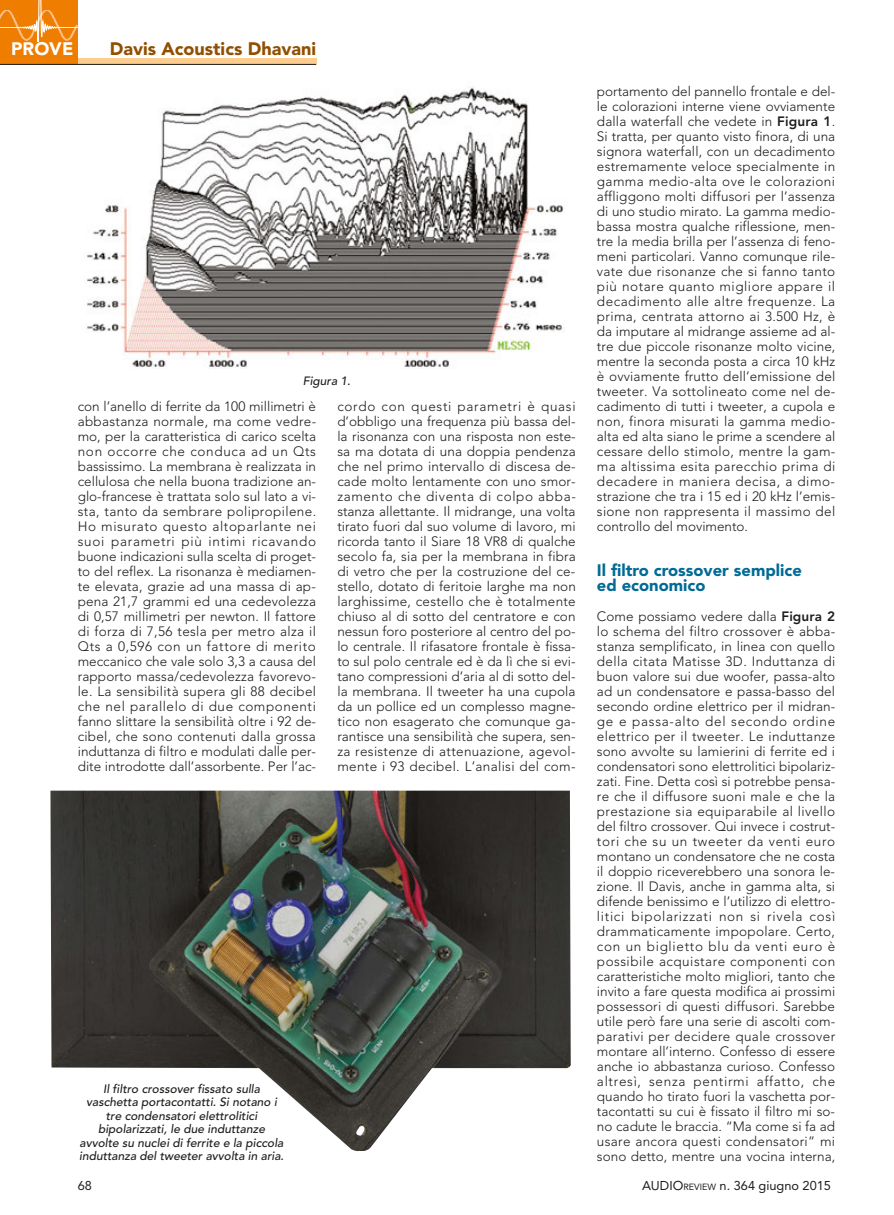
<style>
.page{position:relative;width:894px;height:1215px;background:#fff}
.page>*{position:absolute;margin:0;border:0;box-sizing:border-box;transform-origin:0 0}
.t1{font:900 18px "Avenir";color:#914f00}
.t2{font:900 18px "Avenir";color:#fff}
.t3{font:900 16.5px/15px "Avenir";color:#006a95}
.t4{font:300 13.5px/15px "Avenir";color:#1d1d1b;text-align:justify}
.t5{font:12.75px "Avenir";color:#1d1d1b}
.t6{font:italic 500 12px/13.5px "Avenir";color:#1d1d1b;text-align:center}
.s1{font-weight:800}
.s2{font-size:9px}
</style>
<div class="page">
<svg style="left:78px;top:58px;width:238px;height:6px"></svg>
<div style="left:0;top:0;width:78px;height:65px;background:#ef7d00"></div>
<hr style="left:0;top:64px;width:316px;height:1px;background:#1d1d1b">
<img style="left:87px;top:87px;width:477px;height:282px">
<img style="left:50px;top:790px;width:520px;height:361px">
<svg style="left:0;top:0;width:78px;height:42px"></svg>
<h1 class="t2" style="left:11px;top:38px;width:63px">PROVE</h1>
<h1 class="t1" style="left:110px;top:38px;width:208px">Davis Acoustics Dhavani</h1>
<p class="t6" style="left:303px;top:375px;width:49px">Figura 1.</p>
<p class="t4" style="left:78px;top:399px;width:240px">con l’anello di ferrite da 100 millimetri è abbastanza normale, ma come vedre&shy;mo, per la caratteristica di carico scelta non occorre che conduca ad un Qts bassissimo. La membrana è realizzata in cellulosa che nella buona tradizione an&shy;glo-francese è trattata solo sul lato a vi&shy;sta, tanto da sembrare polipropilene.<br>Ho misurato questo altoparlante nei suoi parametri più intimi ricavando buone indicazioni sulla scelta di proget&shy;to del reflex. La risonanza è mediamen&shy;te elevata, grazie ad una massa di ap&shy;pena 21,7 grammi ed una cedevolezza di 0,57 millimetri per newton. Il fattore di forza di 7,56 tesla per metro alza il Qts a 0,596 con un fattore di merito meccanico che vale solo 3,3 a causa del rapporto massa/cedevolezza favorevo&shy;le. La sensibilità supera gli 88 decibel che nel parallelo di due componenti fanno slittare la sensibilità oltre i 92 de&shy;cibel, che sono contenuti dalla grossa induttanza di filtro e modulati dalle per&shy;dite introdotte dall’assorbente. Per l’ac-</p>
<p class="t4" style="left:337px;top:399px;width:240px">cordo con questi parametri è quasi d’obbligo una frequenza più bassa del&shy;la risonanza con una risposta non este&shy;sa ma dotata di una doppia pendenza che nel primo intervallo di discesa de&shy;cade molto lentamente con uno smor&shy;zamento che diventa di colpo abba&shy;stanza allettante. Il midrange, una volta tirato fuori dal suo volume di lavoro, mi ricorda tanto il Siare 18 VR8 di qualche secolo fa, sia per la membrana in fibra di vetro che per la costruzione del ce&shy;stello, dotato di feritoie larghe ma non larghissime, cestello che è totalmente chiuso al di sotto del centratore e con nessun foro posteriore al centro del po&shy;lo centrale. Il rifasatore frontale è fissa&shy;to sul polo centrale ed è da lì che si evi&shy;tano compressioni d’aria al di sotto del&shy;la membrana. Il tweeter ha una cupola da un pollice ed un complesso magne&shy;tico non esagerato che comunque ga&shy;rantisce una sensibilità che supera, sen&shy;za resistenze di attenuazione, agevol&shy;mente i 93 decibel. L’analisi del com-</p>
<p class="t6" style="left:79px;top:1082px;width:206px">Il filtro crossover fissato sulla vaschetta portacontatti. Si notano i tre condensatori elettrolitici bipolarizzati, le due induttanze avvolte su nuclei di ferrite e la piccola induttanza del tweeter avvolta in aria.</p>
<p class="t4" style="left:596px;top:84px;width:240px">portamento del pannello frontale e del&shy;le colorazioni interne viene ovviamente dalla waterfall che vedete in <span class="s1">Figura 1</span>.<br>Si tratta, per quanto visto finora, di una signora waterfall, con un decadimento estremamente veloce specialmente in gamma medio-alta ove le colorazioni affliggono molti diffusori per l’assenza di uno studio mirato. La gamma medio&shy;bassa mostra qualche riflessione, men&shy;tre la media brilla per l’assenza di feno&shy;meni particolari. Vanno comunque rile&shy;vate due risonanze che si fanno tanto più notare quanto migliore appare il decadimento alle altre frequenze. La prima, centrata attorno ai 3.500 Hz, è da imputare al midrange assieme ad al&shy;tre due piccole risonanze molto vicine, mentre la seconda posta a circa 10 kHz è ovviamente frutto dell’emissione del tweeter. Va sottolineato come nel de&shy;cadimento di tutti i tweeter, a cupola e non, finora misurati la gamma medio&shy;alta ed alta siano le prime a scendere al cessare dello stimolo, mentre la gam&shy;ma altissima esita parecchio prima di decadere in maniera decisa, a dimo&shy;strazione che tra i 15 ed i 20 kHz l’emis&shy;sione non rappresenta il massimo del controllo del movimento.</p>
<p class="t3" style="left:596px;top:563px;width:206px">Il filtro crossover semplice ed economico</p>
<p class="t4" style="left:596px;top:609px;width:240px">Come possiamo vedere dalla <span class="s1">Figura 2 </span>lo schema del filtro crossover è abba&shy;stanza semplificato, in linea con quello della citata Matisse 3D. Induttanza di buon valore sui due woofer, passa-alto ad un condensatore e passa-basso del secondo ordine elettrico per il midran&shy;ge e passa-alto del secondo ordine elettrico per il tweeter. Le induttanze sono avvolte su lamierini di ferrite ed i condensatori sono elettrolitici bipolariz&shy;zati. Fine. Detta così si potrebbe pensa&shy;re che il diffusore suoni male e che la prestazione sia equiparabile al livello del filtro crossover. Qui invece i costrut&shy;tori che su un tweeter da venti euro montano un condensatore che ne costa il doppio riceverebbero una sonora le&shy;zione. Il Davis, anche in gamma alta, si difende benissimo e l’utilizzo di elettro&shy;litici bipolarizzati non si rivela così drammaticamente impopolare. Certo, con un biglietto blu da venti euro è possibile acquistare componenti con caratteristiche molto migliori, tanto che invito a fare questa modifica ai prossimi possessori di questi diffusori. Sarebbe utile però fare una serie di ascolti com&shy;parativi per decidere quale crossover montare all’interno. Confesso di essere anche io abbastanza curioso. Confesso altresì, senza pentirmi affatto, che quando ho tirato fuori la vaschetta por&shy;tacontatti su cui è fissato il filtro mi so&shy;no cadute le braccia. “Ma come si fa ad usare ancora questi condensatori” mi sono detto, mentre una vocina interna,</p>
<p class="t5" style="left:78px;top:1178px;width:16px">68</p>
<p class="t5" style="left:641px;top:1178px;width:190px">AUDIO<span class="s2">REVIEW</span> n. 364 giugno 2015</p>
</div>
